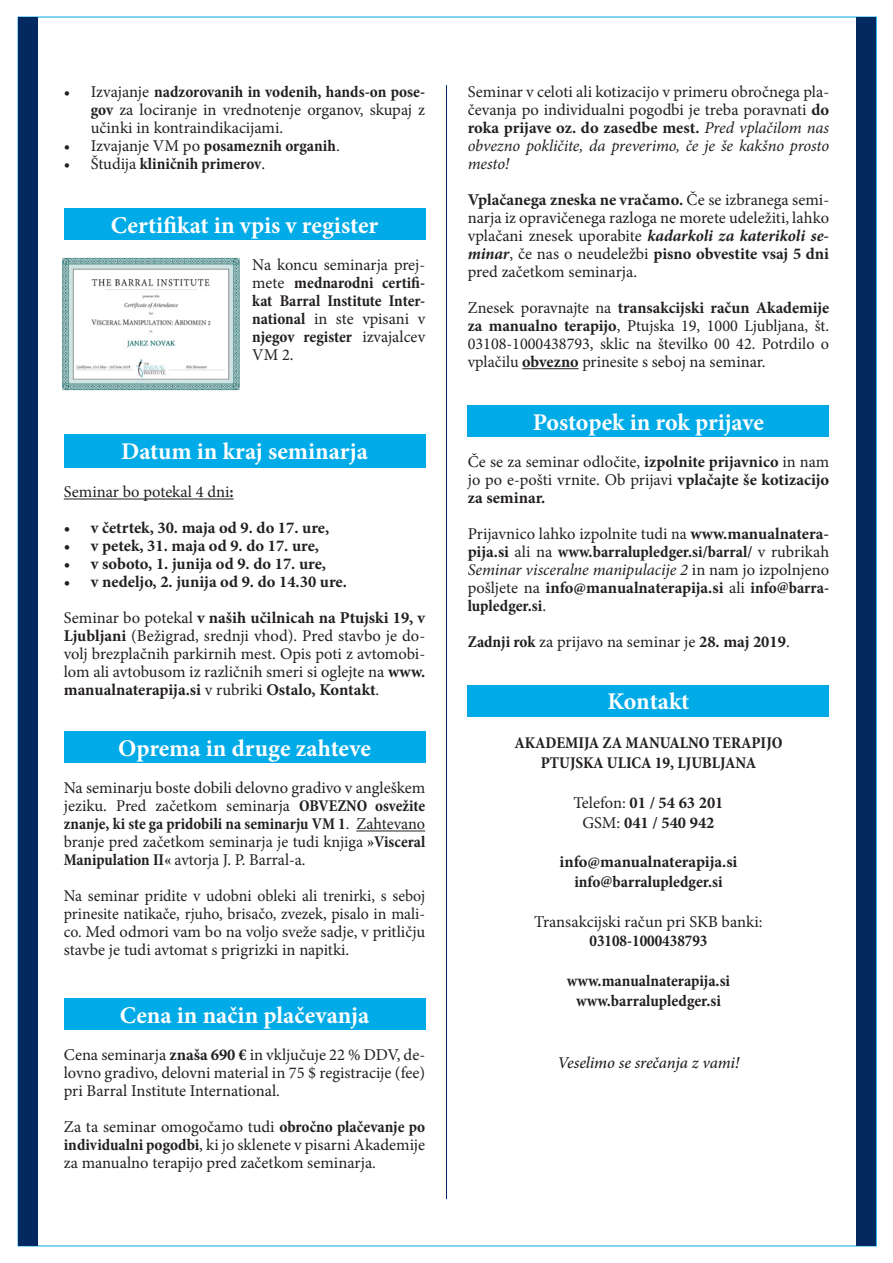
<style>
.page{position:relative;width:893px;height:1263px;background:#fff}
.page>*{position:absolute;margin:0;border:0;box-sizing:border-box;transform-origin:0 0}
.t1{font:700 24px "Minion Pro";color:#fff}
.t2{font:16.5px/18px "Minion Pro";color:#231f20;text-align:justify}
.t3{font:700 condensed 16.5px/18px "Minion Pro";color:#231f20;text-align:justify}
.t4{font:16.5px/18px "Minion Pro";color:#231f20;text-align:justify;scale:.96 1}
.t5{font:700 16.5px "Minion Pro";color:#231f20}
.t6{font:italic 500 16.5px "Minion Pro";letter-spacing:-.01em;color:#231f20}
.s1{font-weight:700;font-stretch:condensed}
.s2{font-weight:400;font-stretch:normal}
.s3{font-weight:700}
.s4{font-style:italic}
.s5{font-weight:700;font-style:italic}
.s6{font-weight:400}
</style>
<div class="page">
<div style="left:18px;top:17px;width:20px;height:1228px;background:#042961"></div>
<div style="left:857px;top:17px;width:19px;height:1228px;background:#042961"></div>
<hr style="left:446px;top:85px;width:1px;height:1114px;background:#042961">
<div style="left:64px;top:434px;width:361px;height:33px;background:#00abe8"></div>
<hr style="left:64px;top:499px;width:170px;height:1px;background:#231f20">
<div style="left:64px;top:731px;width:361px;height:32px;background:#00abe8"></div>
<hr style="left:356px;top:830px;width:69px;height:1px;background:#231f20">
<div style="left:64px;top:998px;width:361px;height:32px;background:#00abe8"></div>
<div style="left:468px;top:405px;width:361px;height:32px;background:#00abe8"></div>
<div style="left:468px;top:685px;width:361px;height:31px;background:#00abe8"></div>
<hr style="left:522px;top:368px;width:57px;height:1px;background:#231f20">
<div style="left:64px;top:208px;width:361px;height:32px;background:#00abe8"></div>
<img style="left:62px;top:258px;width:178px;height:133px">
<p class="t2" style="left:91px;top:83px;width:336px;text-indent:-27px">• Izvajanje <span class="s1">nadzorovanih in vodenih, hands-on pose&shy;gov</span> za lociranje in vrednotenje organov, skupaj z učinki in kontraindikacijami.</p>
<p class="t3" style="left:64px;top:137px;width:277px"><span class="s2">• Izvajanje VM po</span> posameznih organih<span class="s2">.</span></p>
<p class="t3" style="left:64px;top:155px;width:203px"><span class="s2">• Študija</span> kliničnih primerov<span class="s2">.</span></p>
<p class="t1" style="left:111px;top:208px;width:269px">Certifikat in vpis v register</p>
<p class="t3" style="left:252px;top:256px;width:174px"><span class="s2">Na koncu seminarja prej&shy;mete</span> mednarodni certifi&shy;kat Barral Institute Inter&shy;national <span class="s2">in ste vpisani v </span>njegov register <span class="s2">izvajalcev VM 2.</span></p>
<p class="t1" style="left:121px;top:435px;width:248px">Datum in kraj seminarja</p>
<p class="t2" style="left:64px;top:483px;width:171px">Seminar bo potekal 4 dni<span class="s3">:</span></p>
<p class="t5" style="left:64px;top:516px;width:267px">• v četrtek, 30. maja od 9. do 17. ure,</p>
<p class="t5" style="left:64px;top:534px;width:257px">• v petek, 31. maja od 9. do 17. ure,</p>
<p class="t5" style="left:64px;top:552px;width:264px">• v soboto, 1. junija od 9. do 17. ure,</p>
<p class="t5" style="left:64px;top:570px;width:285px">• v nedeljo, 2. junija od 9. do 14.30 ure.</p>
<p class="t2" style="left:64px;top:609px;width:363px">Seminar bo potekal <span class="s3">v naših učilnicah na Ptujski 19, v Ljubljani</span> (Bežigrad, srednji vhod). Pred stavbo je do&shy;volj brezplačnih parkirnih mest. Opis poti z avtomobi&shy;lom ali avtobusom iz različnih smeri si oglejte na <span class="s3">www. manualnaterapija.si</span> v rubriki <span class="s3">Ostalo, Kontakt</span>.</p>
<p class="t1" style="left:118px;top:731px;width:254px">Oprema in druge zahteve</p>
<p class="t2" style="left:64px;top:779px;width:363px">Na seminarju boste dobili delovno gradivo v angleškem jeziku. Pred začetkom seminarja <span class="s1">OBVEZNO osvežite znanje, ki ste ga pridobili na seminarju VM 1</span>. Zahtevano branje pred začetkom seminarja je tudi knjiga <span class="s1">»Visceral Manipulation II«</span> avtorja J. P. Barral-a.</p>
<p class="t4" style="left:64px;top:887px;width:378px">Na seminar pridite v udobni obleki ali trenirki, s seboj prinesite natikače, rjuho, brisačo, zvezek, pisalo in mali&shy;co. Med odmori vam bo na voljo sveže sadje, v pritličju stavbe je tudi avtomat s prigrizki in napitki.</p>
<p class="t1" style="left:120px;top:998px;width:251px">Cena in način plačevanja</p>
<p class="t2" style="left:64px;top:1045px;width:363px">Cena seminarja <span class="s3">znaša 690 €</span> in vključuje 22 % DDV, de&shy;lovno gradivo, delovni material in 75 $ registracije (fee) pri Barral Institute International.</p>
<p class="t2" style="left:64px;top:1117px;width:363px">Za ta seminar omogočamo tudi <span class="s1">obročno plačevanje po individualni pogodbi</span>, ki jo sklenete v pisarni Akademije za manualno terapijo pred začetkom seminarja.</p>
<p class="t2" style="left:468px;top:83px;width:363px">Seminar v celoti ali kotizacijo v primeru obročnega pla&shy;čevanja po individualni pogodbi je treba poravnati <span class="s3">do roka prijave oz. do zasedbe mest.</span> <span class="s4">Pred vplačilom nas obvezno pokličite, da preverimo, če je še kakšno prosto mesto!</span></p>
<p class="t2" style="left:468px;top:191px;width:363px"><span class="s3">Vplačanega zneska ne vračamo.</span> Če se izbranega semi&shy;narja iz opravičenega razloga ne morete udeležiti, lahko vplačani znesek uporabite <span class="s5">kadarkoli za katerikoli se&shy;minar</span>, če nas o neudeležbi <span class="s3">pisno obvestite vsaj 5 dni </span>pred začetkom seminarja.</p>
<p class="t2" style="left:468px;top:299px;width:363px">Znesek poravnajte na <span class="s3">transakcijski račun Akademije za manualno terapijo</span>, Ptujska 19, 1000 Ljubljana, št.<br>03108-1000438793, sklic na številko 00 42. Potrdilo o vplačilu <span class="s3">obvezno</span> prinesite s seboj na seminar.</p>
<p class="t1" style="left:533px;top:405px;width:233px">Postopek in rok prijave</p>
<p class="t2" style="left:468px;top:453px;width:363px">Če se za seminar odločite, <span class="s3">izpolnite prijavnico</span> in nam jo po e-pošti vrnite. Ob prijavi <span class="s3">vplačajte še kotizacijo za seminar.</span></p>
<p class="t2" style="left:468px;top:525px;width:363px">Prijavnico lahko izpolnite tudi na <span class="s3">www.manualnatera&shy;pija.si</span> ali na <span class="s1">www.barralupledger.si/barral/</span> v rubrikah <span class="s4">Seminar visceralne manipulacije 2</span> in nam jo izpolnjeno pošljete na <span class="s3">info@manualnaterapija.si</span> ali <span class="s1">info@barra&shy;lupledger.si</span>.</p>
<p class="t2" style="left:468px;top:633px;width:324px"><span class="s1">Zadnji rok</span> za prijavo na seminar je <span class="s3">28. maj 2019</span>.</p>
<p class="t1" style="left:608px;top:685px;width:83px">Kontakt</p>
<p class="t3" style="left:514px;top:734px;width:270px">AKADEMIJA ZA MANUALNO TERAPIJO</p>
<p class="t3" style="left:541px;top:754px;width:217px">PTUJSKA ULICA 19, LJUBLJANA</p>
<p class="t5" style="left:573px;top:791px;width:152px"><span class="s6">Telefon:</span> 01 / 54 63 201</p>
<p class="t5" style="left:582px;top:811px;width:134px"><span class="s6">GSM:</span> 041 / 540 942</p>
<p class="t5" style="left:559px;top:850px;width:179px">info@manualnaterapija.si</p>
<p class="t3" style="left:574px;top:873px;width:150px">info@barralupledger.si</p>
<p class="t2" style="left:534px;top:912px;width:230px">Transakcijski račun pri SKB banki:</p>
<p class="t3" style="left:589px;top:932px;width:120px">03108-1000438793</p>
<p class="t3" style="left:567px;top:972px;width:165px">www.manualnaterapija.si</p>
<p class="t3" style="left:576px;top:991px;width:146px">www.barralupledger.si</p>
<p class="t6" style="left:558px;top:1051px;width:183px">Veselimo se srečanja z vami!</p>
</div>
